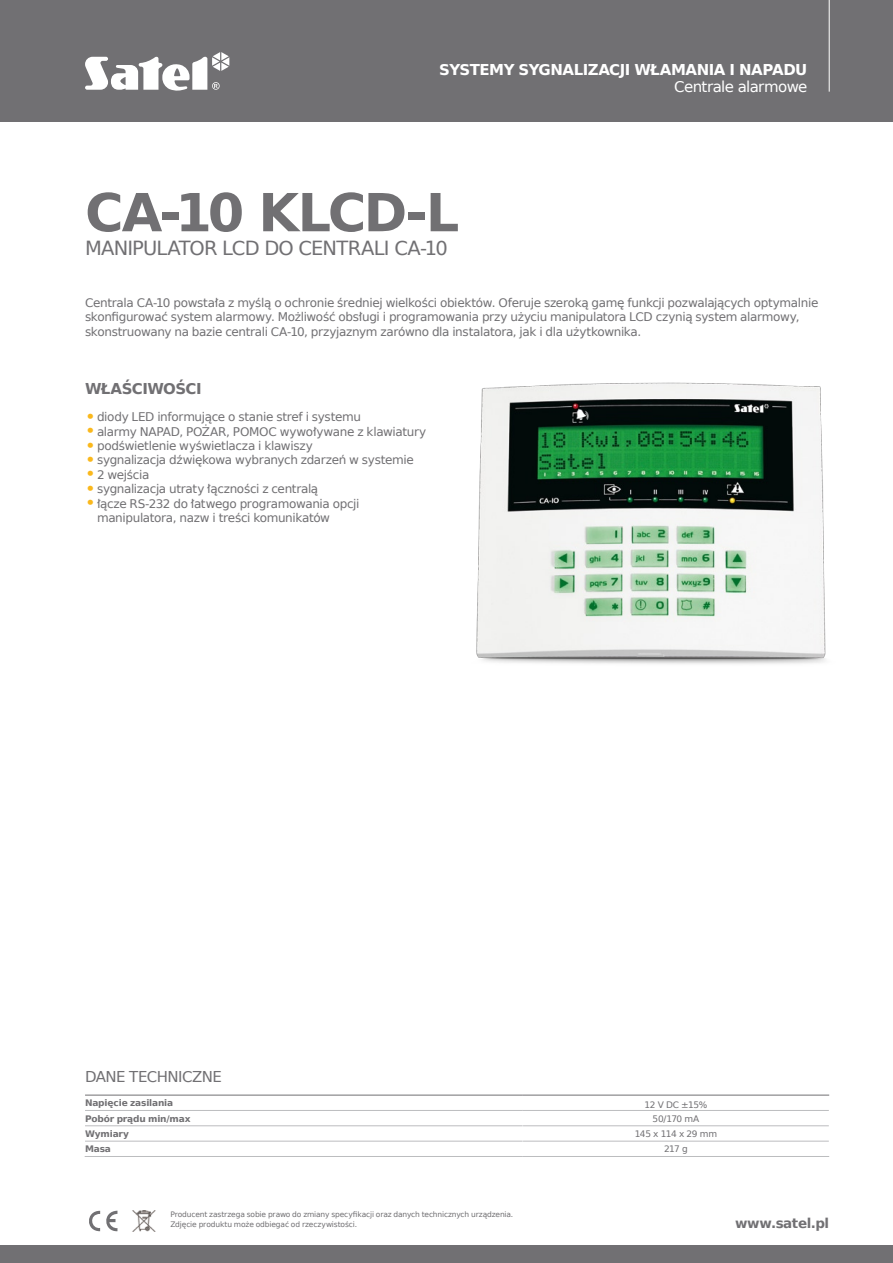
<style>
.page{position:relative;width:893px;height:1263px;background:#fff}
.page>*{position:absolute;margin:0;border:0;box-sizing:border-box;transform-origin:0 0}
.t1{font:700 52.5px "Prima Sans EU";letter-spacing:-.05em;color:#717073}
.t2{font:19.5px "Prima Sans EU";letter-spacing:-.045em;color:#717073}
.t3{font:700 15px "Prima Sans EU";letter-spacing:-.035em;color:#fff}
.t4{font:15px "Prima Sans EU";letter-spacing:-.04em;color:#fff}
.t5{font:15px "Prima Sans EU";letter-spacing:-.04em;color:#717073}
.t6{font:700 15px "Prima Sans EU";letter-spacing:-.04em;color:#717073}
.t7{font:700 13.5px "Prima Sans EU";letter-spacing:-.03em;color:#717073}
.t8{font:12px/14.4px "Prima Sans EU";letter-spacing:-.03em;color:#717073}
.t9{font:700 9px "Prima Sans EU";letter-spacing:-.02em;color:#717073}
.t10{font:9px "Prima Sans EU";letter-spacing:-.04em;color:#717073}
.t11{font:7.5px/10.5px "Prima Sans EU";letter-spacing:-.015em;color:#717073}
.s1{font-size:18px;color:#fab81c}
</style>
<div class="page">
<div style="left:0;top:0;width:893px;height:121px;background:#717073"></div>
<svg style="left:85px;top:52px;width:144px;height:39px"></svg>
<hr style="left:829px;top:0;width:1px;height:92px;background:#fff">
<img style="left:132px;top:1210px;width:24px;height:22px">
<svg style="left:89px;top:1210px;width:28px;height:22px"></svg>
<div style="left:0;top:1245px;width:893px;height:18px;background:#717073"></div>
<hr style="left:85px;top:1110px;width:438px;height:1px;background:#bcbdbf">
<hr style="left:85px;top:1125px;width:438px;height:1px;background:#bcbdbf">
<hr style="left:85px;top:1141px;width:438px;height:1px;background:#bcbdbf">
<hr style="left:85px;top:1156px;width:438px;height:1px;background:#bcbdbf">
<hr style="left:523px;top:1110px;width:306px;height:1px;background:#bcbdbf">
<hr style="left:523px;top:1125px;width:306px;height:1px;background:#bcbdbf">
<hr style="left:523px;top:1141px;width:306px;height:1px;background:#bcbdbf">
<hr style="left:523px;top:1156px;width:306px;height:1px;background:#bcbdbf">
<hr style="left:85px;top:1095px;width:438px;height:1px;background:#717073">
<hr style="left:523px;top:1095px;width:306px;height:1px;background:#717073">
<img style="left:476px;top:382px;width:350px;height:282px">
<p class="t3" style="left:439px;top:59px;width:370px">SYSTEMY SYGNALIZACJI WŁAMANIA I NAPADU</p>
<p class="t4" style="left:674px;top:76px;width:135px">Centrale alarmowe</p>
<h1 class="t1" style="left:85px;top:176px;width:376px">CA-10 KLCD-L</h1>
<h2 class="t2" style="left:85px;top:234px;width:364px">MANIPULATOR LCD DO CENTRALI CA-10</h2>
<p class="t8" style="left:85px;top:295px;width:735px">Centrala CA-10 powstała z myślą o ochronie średniej wielkości obiektów. Oferuje szeroką gamę funkcji pozwalających optymalnie skonfigurować system alarmowy. Możliwość obsługi i programowania przy użyciu manipulatora LCD czynią system alarmowy, skonstruowany na bazie centrali CA-10, przyjaznym zarówno dla instalatora, jak i dla użytkownika.</p>
<p class="t6" style="left:85px;top:378px;width:118px">WŁAŚCIWOŚCI</p>
<p class="t8" style="left:85px;top:409px;width:277px"><span class="s1">•</span>diody LED informujące o stanie stref i systemu</p>
<p class="t8" style="left:85px;top:424px;width:343px"><span class="s1">•</span>alarmy NAPAD, POŻAR, POMOC wywoływane z klawiatury</p>
<p class="t8" style="left:85px;top:438px;width:229px"><span class="s1">•</span>podświetlenie wyświetlacza i klawiszy</p>
<p class="t8" style="left:85px;top:453px;width:330px"><span class="s1">•</span>sygnalizacja dźwiękowa wybranych zdarzeń w systemie</p>
<p class="t8" style="left:85px;top:467px;width:66px"><span class="s1">•</span>2 wejścia</p>
<p class="t8" style="left:85px;top:481px;width:235px"><span class="s1">•</span>sygnalizacja utraty łączności z centralą</p>
<p class="t8" style="left:97px;top:496px;width:264px;text-indent:-12px"><span class="s1">•</span>łącze RS-232 do łatwego programowania opcji manipulatora, nazw i treści komunikatów</p>
<p class="t5" style="left:85px;top:1066px;width:138px">DANE TECHNICZNE</p>
<p class="t9" style="left:85px;top:1097px;width:90px">Napięcie zasilania</p>
<p class="t10" style="left:644px;top:1098px;width:65px">12 V DC ±15%</p>
<p class="t9" style="left:85px;top:1112px;width:107px">Pobór prądu min/max</p>
<p class="t10" style="left:652px;top:1112px;width:48px">50/170 mA</p>
<p class="t9" style="left:85px;top:1127px;width:45px">Wymiary</p>
<p class="t10" style="left:635px;top:1127px;width:84px">145 x 114 x 29 mm</p>
<p class="t9" style="left:85px;top:1143px;width:28px">Masa</p>
<p class="t10" style="left:664px;top:1143px;width:25px">217 g</p>
<p class="t11" style="left:170px;top:1209px;width:344px">Producent zastrzega sobie prawo do zmiany specyfikacji oraz danych technicznych urządzenia.<br>Zdjęcie produktu może odbiegać od rzeczywistości.</p>
<p class="t7" style="left:735px;top:1213px;width:96px">www.satel.pl</p>
</div>
